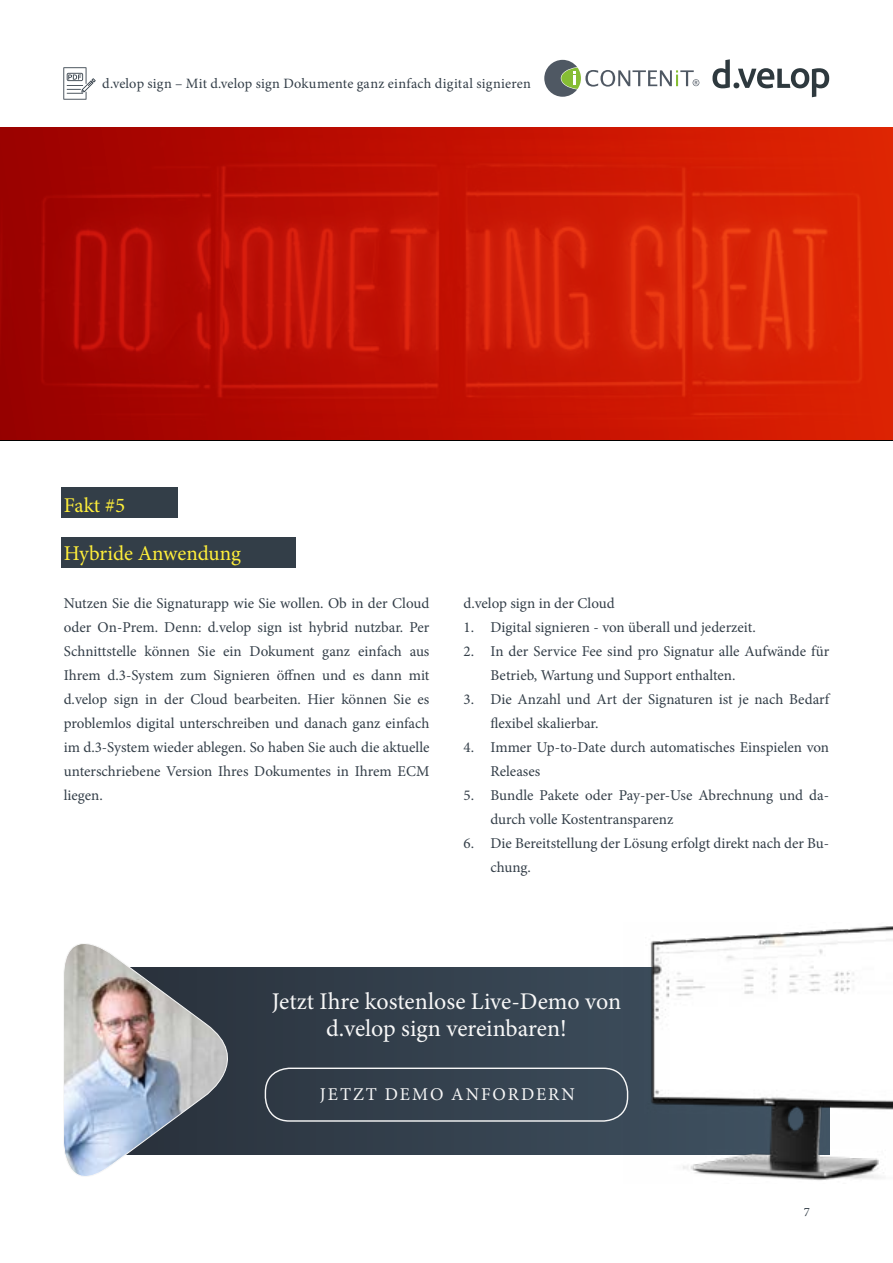
<style>
.page{position:relative;width:893px;height:1263px;background:#fff}
.page>*{position:absolute;margin:0;border:0;box-sizing:border-box;transform-origin:0 0}
.t1{font:24px/27px "Minion Pro";color:#f7f7f7;text-align:center}
.t2{font:21px "Minion Pro";letter-spacing:-.005em;color:#ffef3a}
.t3{font:18px "Minion Pro";letter-spacing:.11em;color:#f7f7f7}
.t4{font:15px/24px "Minion Pro";color:#333e48}
.t5{font:14.25px "Minion Pro";letter-spacing:.015em;color:#333e48}
.t6{font:12.75px "Minion Pro";color:#333e48}
</style>
<div class="page">
<svg style="left:712px;top:59px;width:117px;height:38px"></svg>
<svg style="left:63px;top:67px;width:33px;height:33px"></svg>
<svg style="left:544px;top:60px;width:155px;height:37px"></svg>
<svg style="left:0;top:128px;width:893px;height:312px;background:#c31404"></svg>
<div style="left:62px;top:488px;width:116px;height:30px;background:#333e48"></div>
<div style="left:62px;top:537px;width:234px;height:30px;background:#333e48"></div>
<div style="left:68px;top:968px;width:761px;height:186px;background:#34414e"></div>
<svg style="left:63px;top:943px;width:191px;height:234px"></svg>
<img style="left:624px;top:926px;width:269px;height:255px">
<div style="left:265px;top:1067px;width:363px;height:55px;border:1px solid #f7f7f7;border-radius:24px"></div>
<p class="t5" style="left:102px;top:74px;width:430px">d.velop sign – Mit d.velop sign Dokumente ganz einfach digital signieren</p>
<h2 class="t2" style="left:64px;top:491px;width:63px">Fakt #5</h2>
<h2 class="t2" style="left:64px;top:539px;width:179px">Hybride Anwendung</h2>
<p class="t4" style="left:64px;top:591px;width:367px;text-align:justify">Nutzen Sie die Signaturapp wie Sie wollen. Ob in der Cloud oder On-Prem. Denn: d.velop sign ist hybrid nutzbar. Per Schnittstelle können Sie ein Dokument ganz einfach aus Ihrem d.3-System zum Signieren öffnen und es dann mit d.velop sign in der Cloud bearbeiten. Hier können Sie es problemlos digital unterschreiben und danach ganz einfach im d.3-System wieder ablegen. So haben Sie auch die aktuelle unterschriebene Version Ihres Dokumentes in Ihrem ECM liegen.</p>
<p class="t4" style="left:463px;top:591px;width:153px">d.velop sign in der Cloud</p>
<p class="t4" style="left:463px;top:615px;width:294px">1. Digital signieren - von überall und jederzeit.</p>
<p class="t4" style="left:490px;top:639px;width:340px;text-indent:-27px">2. In der Service Fee sind pro Signatur alle Aufwände für<br>Betrieb, Wartung und Support enthalten.</p>
<p class="t4" style="left:490px;top:687px;width:340px;text-indent:-27px">3. Die Anzahl und Art der Signaturen ist je nach Bedarf flexibel skalierbar.</p>
<p class="t4" style="left:490px;top:735px;width:340px;text-indent:-27px">4. Immer Up-to-Date durch automatisches Einspielen von<br>Releases</p>
<p class="t4" style="left:490px;top:783px;width:340px;text-indent:-27px">5. Bundle Pakete oder Pay-per-Use Abrechnung und da&shy;durch volle Kostentransparenz</p>
<p class="t4" style="left:490px;top:831px;width:340px;text-indent:-27px">6. Die Bereitstellung der Lösung erfolgt direkt nach der Bu&shy;chung.</p>
<h1 class="t1" style="left:272px;top:988px;width:351px">Jetzt Ihre kostenlose Live-Demo von d.velop sign vereinbaren!</h1>
<p class="t3" style="left:320px;top:1082px;width:256px">JETZT DEMO ANFORDERN</p>
<p class="t6" style="left:804px;top:1203px;width:8px">7</p>
</div>
